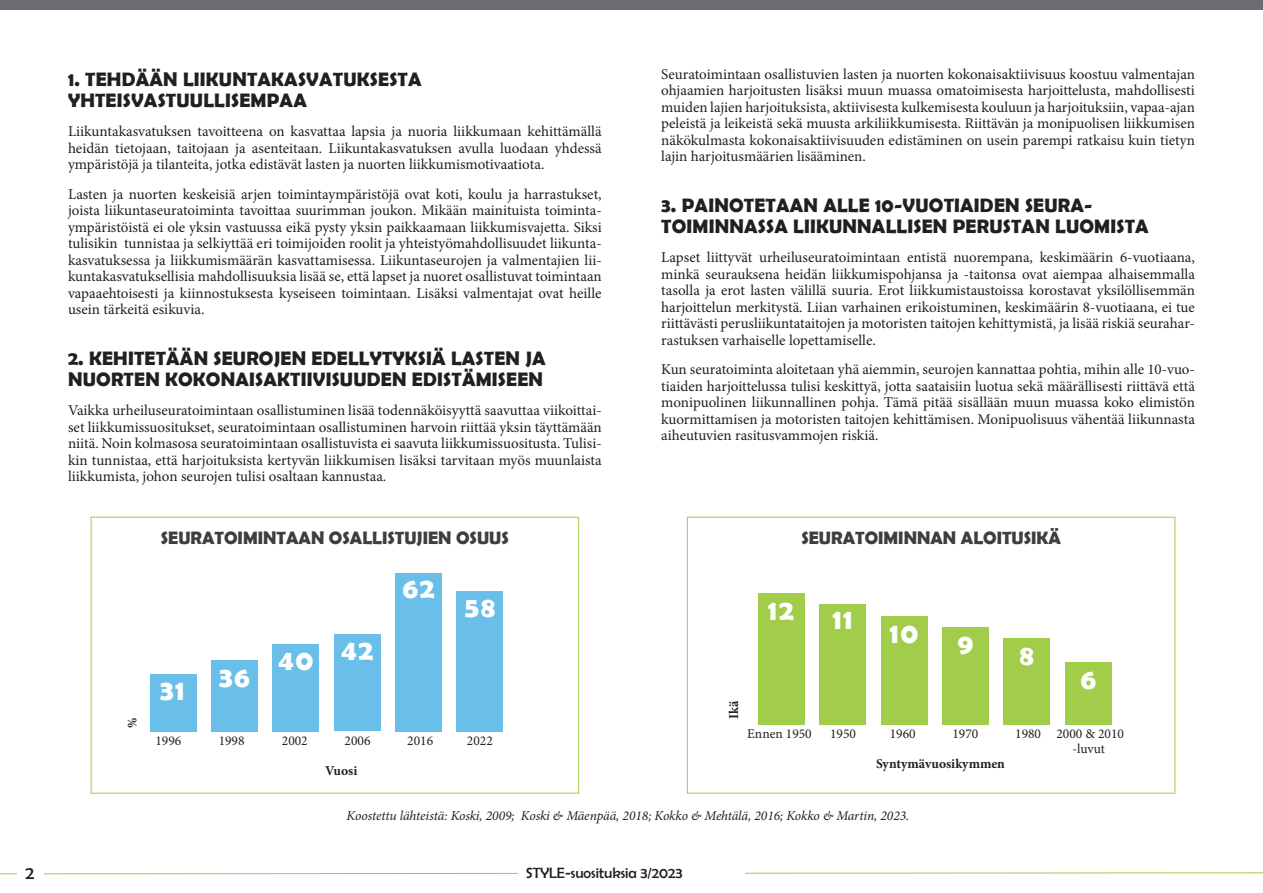
<style>
.page{position:relative;width:1263px;height:893px;background:#fff}
.page>*{position:absolute;margin:0;border:0;box-sizing:border-box;transform-origin:0 0}
.t1{font:700 28.5px "Berlin Sans FB Demi";letter-spacing:.06em;color:#fff}
.t2{font:700 19.5px/21px "Berlin Sans FB Demi";letter-spacing:.01em;color:#231f20}
.t3{font:700 18px "Berlin Sans FB Demi";color:#3e3e3f}
.t4{font:18px "Berlin Sans FB";color:#231f20}
.t5{font:15px/16.5px "Minion Pro";color:#231f20;text-align:justify}
.t6{font:15px "Berlin Sans FB";color:#231f20}
.t7{font:italic 13.5px "Minion Pro";letter-spacing:-.01em;color:#231f20}
.t8{font:13.5px/15px "Minion Pro";color:#231f20}
.t9{font:700 13.5px "Minion Pro";color:#231f20}
</style>
<div class="page">
<svg style="left:0;top:872px;width:1263px;height:3px"></svg>
<div style="left:519px;top:864px;width:226px;height:24px;background:#fff"></div>
<div style="left:17px;top:861px;width:27px;height:32px;background:#fff"></div>
<div style="left:150px;top:674px;width:46px;height:57px;background:#69beea"></div>
<div style="left:211px;top:660px;width:46px;height:71px;background:#69beea"></div>
<div style="left:273px;top:644px;width:46px;height:87px;background:#69beea"></div>
<div style="left:334px;top:635px;width:46px;height:96px;background:#69beea"></div>
<div style="left:395px;top:573px;width:47px;height:158px;background:#69beea"></div>
<div style="left:457px;top:591px;width:46px;height:140px;background:#69beea"></div>
<div style="left:91px;top:517px;width:488px;height:276px;border:1px solid #a1cd4b"></div>
<div style="left:758px;top:593px;width:46px;height:131px;background:#a1cd4b"></div>
<div style="left:820px;top:604px;width:46px;height:120px;background:#a1cd4b"></div>
<div style="left:881px;top:616px;width:46px;height:108px;background:#a1cd4b"></div>
<div style="left:942px;top:627px;width:46px;height:97px;background:#a1cd4b"></div>
<div style="left:1004px;top:638px;width:46px;height:86px;background:#a1cd4b"></div>
<div style="left:1065px;top:662px;width:46px;height:62px;background:#a1cd4b"></div>
<div style="left:687px;top:517px;width:488px;height:276px;border:1px solid #a1cd4b"></div>
<div style="left:0;top:0;width:1263px;height:9px;background:#6c6d70"></div>
<h2 class="t2" style="left:68px;top:69px;width:355px">1. TEHDÄÄN LIIKUNTAKASVATUKSESTA<br>YHTEISVASTUULLISEMPAA</h2>
<p class="t5" style="left:68px;top:123px;width:535px">Liikuntakasvatuksen tavoitteena on kasvattaa lapsia ja nuoria liikkumaan kehittämällä heidän tietojaan, taitojaan ja asenteitaan. Liikuntakasvatuksen avulla luodaan yhdessä ympäristöjä ja tilanteita, jotka edistävät lasten ja nuorten liikkumismotivaatiota.</p>
<p class="t5" style="left:68px;top:186px;width:535px">Lasten ja nuorten keskeisiä arjen toimintaympäristöjä ovat koti, koulu ja harrastukset, joista liikuntaseuratoiminta tavoittaa suurimman joukon. Mikään mainituista toiminta&shy;ympäristöistä ei ole yksin vastuussa eikä pysty yksin paikkaamaan liikkumisvajetta. Siksi tulisikin tunnistaa ja selkiyttää eri toimijoiden roolit ja yhteistyömahdollisuudet liikunta&shy;kasvatuksessa ja liikkumismäärän kasvattamisessa. Liikuntaseurojen ja valmentajien lii&shy;kuntakasvatuksellisia mahdollisuuksia lisää se, että lapset ja nuoret osallistuvat toimintaan vapaaehtoisesti ja kiinnostuksesta kyseiseen toimintaan. Lisäksi valmentajat ovat heille usein tärkeitä esikuvia.</p>
<h2 class="t2" style="left:68px;top:347px;width:479px">2. KEHITETÄÄN SEUROJEN EDELLYTYKSIÄ LASTEN JA<br>NUORTEN KOKONAISAKTIIVISUUDEN EDISTÄMISEEN</h2>
<p class="t5" style="left:68px;top:402px;width:535px">Vaikka urheiluseuratoimintaan osallistuminen lisää todennäköisyyttä saavuttaa viikoittai&shy;set liikkumissuositukset, seuratoimintaan osallistuminen harvoin riittää yksin täyttämään niitä. Noin kolmasosa seuratoimintaan osallistuvista ei saavuta liikkumissuositusta. Tulisi&shy;kin tunnistaa, että harjoituksista kertyvän liikkumisen lisäksi tarvitaan myös muunlaista liikkumista, johon seurojen tulisi osaltaan kannustaa.</p>
<p class="t3" style="left:161px;top:528px;width:350px">SEURATOIMINTAAN OSALLISTUJIEN OSUUS</p>
<p class="t9" style="left:123px;top:728px;width:12px;rotate:-90deg">%</p>
<h1 class="t1" style="left:160px;top:667px;width:92px">31 36</h1>
<h1 class="t1" style="left:278px;top:639px;width:97px">40 42</h1>
<h1 class="t1" style="left:402px;top:572px;width:34px">62</h1>
<h1 class="t1" style="left:465px;top:590px;width:32px">58</h1>
<p class="t8" style="left:155px;top:733px;width:27px">1996</p>
<p class="t8" style="left:219px;top:733px;width:27px">1998</p>
<p class="t8" style="left:282px;top:733px;width:27px">2002</p>
<p class="t8" style="left:345px;top:733px;width:27px">2006</p>
<p class="t8" style="left:407px;top:733px;width:27px">2016</p>
<p class="t8" style="left:467px;top:733px;width:27px">2022</p>
<p class="t9" style="left:325px;top:761px;width:34px">Vuosi</p>
<p class="t5" style="left:661px;top:66px;width:535px">Seuratoimintaan osallistuvien lasten ja nuorten kokonaisaktiivisuus koostuu valmentajan ohjaamien harjoitusten lisäksi muun muassa omatoimisesta harjoittelusta, mahdollisesti muiden lajien harjoituksista, aktiivisesta kulkemisesta kouluun ja harjoituksiin, vapaa-ajan peleistä ja leikeistä sekä muusta arkiliikkumisesta. Riittävän ja monipuolisen liikkumisen näkökulmasta kokonaisaktiivisuuden edistäminen on usein parempi ratkaisu kuin tietyn lajin harjoitusmäärien lisääminen.</p>
<h2 class="t2" style="left:661px;top:195px;width:489px">3. PAINOTETAAN ALLE 10-VUOTIAIDEN SEURA-<br>TOIMINNASSA LIIKUNNALLISEN PERUSTAN LUOMISTA</h2>
<p class="t5" style="left:661px;top:249px;width:535px">Lapset liittyvät urheiluseuratoimintaan entistä nuorempana, keskimäärin 6-vuotiaana, minkä seurauksena heidän liikkumispohjansa ja -taitonsa ovat aiempaa alhaisemmalla tasolla ja erot lasten välillä suuria. Erot liikkumistaustoissa korostavat yksilöllisemmän harjoittelun merkitystä. Liian varhainen erikoistuminen, keskimäärin 8-vuotiaana, ei tue riittävästi perusliikuntataitojen ja motoristen taitojen kehittymistä, ja lisää riskiä seurahar&shy;rastuksen varhaiselle lopettamiselle.</p>
<p class="t5" style="left:661px;top:361px;width:535px">Kun seuratoiminta aloitetaan yhä aiemmin, seurojen kannattaa pohtia, mihin alle 10-vuo&shy;tiaiden harjoittelussa tulisi keskittyä, jotta saataisiin luotua sekä määrällisesti riittävä että monipuolinen liikunnallinen pohja. Tämä pitää sisällään muun muassa koko elimistön kuormittamisen ja motoristen taitojen kehittämisen. Monipuolisuus vähentää liikunnasta aiheutuvien rasitusvammojen riskiä.</p>
<p class="t3" style="left:801px;top:528px;width:261px">SEURATOIMINNAN ALOITUSIKÄ</p>
<p class="t9" style="left:724px;top:719px;width:20px;rotate:-90deg">Ikä</p>
<h1 class="t1" style="left:768px;top:593px;width:27px">12</h1>
<h1 class="t1" style="left:833px;top:603px;width:22px">11</h1>
<h1 class="t1" style="left:890px;top:616px;width:30px">10</h1>
<h1 class="t1" style="left:957px;top:628px;width:18px">9</h1>
<h1 class="t1" style="left:1020px;top:639px;width:15px">8</h1>
<h1 class="t1" style="left:1080px;top:663px;width:17px">6</h1>
<p class="t8" style="left:747px;top:726px;width:66px">Ennen 1950</p>
<p class="t8" style="left:830px;top:726px;width:27px">1950</p>
<p class="t8" style="left:890px;top:726px;width:27px">1960</p>
<p class="t8" style="left:952px;top:726px;width:27px">1970</p>
<p class="t8" style="left:1072px;top:726px;width:53px;text-indent:-57px">1980 2000 &amp; 2010 -luvut</p>
<p class="t9" style="left:876px;top:754px;width:130px">Syntymävuosikymmen</p>
<p class="t7" style="left:347px;top:806px;width:564px">Koostettu lähteistä: Koski, 2009; Koski &amp; Mäenpää, 2018; Kokko &amp; Mehtälä, 2016; Kokko &amp; Martin, 2023.</p>
<p class="t4" style="left:26px;top:863px;width:10px">2</p>
<p class="t6" style="left:526px;top:864px;width:158px">STYLE-suosituksia 3/2023</p>
</div>
